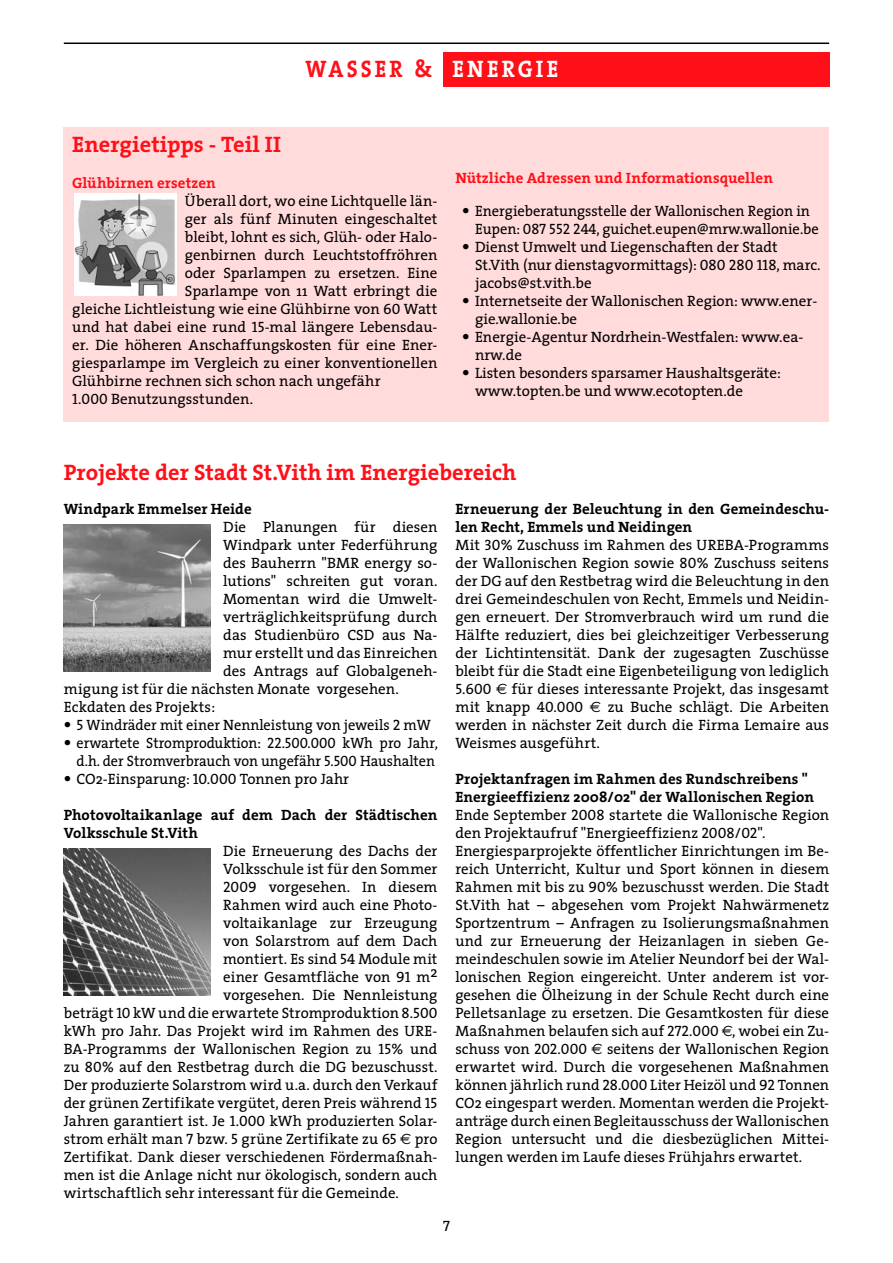
<style>
.page{position:relative;width:893px;height:1263px;background:#fff}
.page>*{position:absolute;margin:0;border:0;box-sizing:border-box;transform-origin:0 0}
.t1{font:700 24px "The Serif";letter-spacing:.15em;color:#ff0f18;scale:.9 1}
.t2{font:700 22.5px "The Serif";color:#ff0f18}
.t3{font:15px/18px "The Serif";color:#000}
.t4{font:15px/18px "The Serif";color:#000;text-align:right;scale:.95 1}
.t5{font:700 15px/18px "The Serif";letter-spacing:.015em;color:#000}
.t6{font:700 15px "The Serif";letter-spacing:.01em;color:#ff0f18}
.t7{font:15px "The Serif";color:#000;scale:.96 1}
.s1{color:#fff}
.s2{font-family:"The Serif Caps"}
.s3{font-family:"Officina Sans"}
.s4{font-family:"Euro Sans"}
.s5{font-weight:700}
</style>
<div class="page">
<hr style="left:64px;top:43px;width:765px;height:1px;background:#000">
<div style="left:443px;top:52px;width:386px;height:34px;background:#ff0f18"></div>
<img style="left:64px;top:524px;width:146px;height:147px">
<div style="left:64px;top:128px;width:765px;height:294px;background:#ffdbdc"></div>
<img style="left:64px;top:849px;width:146px;height:146px">
<img style="left:74px;top:194px;width:102px;height:102px">
<h1 class="t1" style="left:306px;top:49px;width:282px">Wasser &amp; <span class="s1">Energie</span></h1>
<h2 class="t2" style="left:72px;top:126px;width:202px">Energietipps - Teil II</h2>
<p class="t6" style="left:72px;top:171px;width:145px">Glühbirnen ersetzen</p>
<p class="t3" style="left:185px;top:192px;width:254px">Überall dort, wo eine Lichtquelle län-</p>
<p class="t3" style="left:185px;top:210px;width:254px">ger als fünf Minuten eingeschaltet</p>
<p class="t3" style="left:185px;top:228px;width:254px">bleibt, lohnt es sich, Glüh- oder Halo-</p>
<p class="t3" style="left:185px;top:246px;width:254px">genbirnen durch Leuchtstoffröhren</p>
<p class="t3" style="left:185px;top:264px;width:254px">oder Sparlampen zu ersetzen. Eine</p>
<p class="t3" style="left:185px;top:282px;width:254px">Sparlampe von 11 Watt erbringt die</p>
<p class="t3" style="left:72px;top:300px;width:367px">gleiche Lichtleistung wie eine Glühbirne von <span class="s2">60</span> Watt</p>
<p class="t3" style="left:72px;top:318px;width:367px">und hat dabei eine rund <span class="s2">15</span>-mal längere Lebensdau-</p>
<p class="t3" style="left:72px;top:336px;width:367px">er. Die höheren Anschaffungskosten für eine Ener-</p>
<p class="t3" style="left:72px;top:354px;width:367px">giesparlampe im Vergleich zu einer konventionellen</p>
<p class="t3" style="left:72px;top:372px;width:310px">Glühbirne rechnen sich schon nach ungefähr</p>
<p class="t3" style="left:72px;top:390px;width:182px"><span class="s2">1.000</span> Benutzungsstunden.</p>
<p class="t6" style="left:455px;top:165px;width:319px">Nützliche Adressen und Informationsquellen</p>
<p class="t3" style="left:475px;top:201px;width:345px;text-indent:-13px"><span class="s3">•</span> Energieberatungsstelle der Wallonischen Region in<br>Eupen: <span class="s2">087 552 244</span>, guichet.eupen@mrw.wallonie.be</p>
<p class="t3" style="left:475px;top:237px;width:347px;text-indent:-13px"><span class="s3">•</span> Dienst Umwelt und Liegenschaften der Stadt<br>St.Vith (nur dienstagvormittags): <span class="s2">080 280 118</span>, marc. jacobs@st.vith.be</p>
<p class="t3" style="left:475px;top:291px;width:344px;text-indent:-13px"><span class="s3">•</span> Internetseite der Wallonischen Region: www.ener&shy;gie.wallonie.be</p>
<p class="t3" style="left:475px;top:327px;width:330px;text-indent:-13px"><span class="s3">•</span> Energie-Agentur Nordrhein-Westfalen: www.ea&shy;nrw.de</p>
<p class="t3" style="left:475px;top:363px;width:308px;text-indent:-13px"><span class="s3">•</span> Listen besonders sparsamer Haushaltsgeräte: www.topten.be und www.ecotopten.de</p>
<h2 class="t2" style="left:64px;top:454px;width:454px">Projekte der Stadt St.Vith im Energiebereich</h2>
<p class="t5" style="left:64px;top:499px;width:190px">Windpark Emmelser Heide</p>
<p class="t3" style="left:223px;top:517px;width:216px">Die Planungen für diesen</p>
<p class="t3" style="left:223px;top:535px;width:216px">Windpark unter Federführung</p>
<p class="t3" style="left:223px;top:553px;width:216px">des Bauherrn "BMR energy so-</p>
<p class="t3" style="left:223px;top:571px;width:216px">lutions" schreiten gut voran.</p>
<p class="t3" style="left:223px;top:589px;width:216px">Momentan wird die Umwelt-</p>
<p class="t3" style="left:223px;top:607px;width:216px">verträglichkeitsprüfung durch</p>
<p class="t3" style="left:223px;top:625px;width:216px">das Studienbüro CSD aus Na-</p>
<p class="t3" style="left:223px;top:643px;width:216px">mur erstellt und das Einreichen</p>
<p class="t3" style="left:223px;top:661px;width:216px">des Antrags auf Globalgeneh-</p>
<p class="t3" style="left:64px;top:679px;width:337px">migung ist für die nächsten Monate vorgesehen.</p>
<p class="t3" style="left:64px;top:697px;width:153px">Eckdaten des Projekts:</p>
<p class="t7" style="left:64px;top:712px;width:384px"><span class="s3">•</span> <span class="s2">5</span> Windräder mit einer Nennleistung von jeweils <span class="s2">2</span> mW</p>
<p class="t4" style="left:64px;top:733px;width:395px"><span class="s3">•</span> erwartete Stromproduktion: <span class="s2">22.500.000</span> kWh pro Jahr, d.h. der Stromverbrauch von ungefähr <span class="s2">5.500</span> Haushalten</p>
<p class="t3" style="left:64px;top:769px;width:287px"><span class="s3">•</span> CO2-Einsparung: <span class="s2">10.000</span> Tonnen pro Jahr</p>
<p class="t5" style="left:64px;top:805px;width:375px">Photovoltaikanlage auf dem Dach der Städtischen<br>Volksschule St.Vith</p>
<p class="t3" style="left:223px;top:841px;width:216px">Die Erneuerung des Dachs der</p>
<p class="t3" style="left:223px;top:859px;width:216px">Volksschule ist für den Sommer</p>
<p class="t3" style="left:223px;top:877px;width:216px"><span class="s2">2009</span> vorgesehen. In diesem</p>
<p class="t3" style="left:223px;top:895px;width:216px">Rahmen wird auch eine Photo-</p>
<p class="t3" style="left:223px;top:913px;width:216px">voltaikanlage zur Erzeugung</p>
<p class="t3" style="left:223px;top:931px;width:216px">von Solarstrom auf dem Dach</p>
<p class="t3" style="left:223px;top:949px;width:216px">montiert. Es sind <span class="s2">54</span> Module mit</p>
<p class="t3" style="left:223px;top:967px;width:216px">einer Gesamtfläche von <span class="s2">91</span> m2</p>
<p class="t3" style="left:223px;top:985px;width:216px">vorgesehen. Die Nennleistung</p>
<p class="t3" style="left:64px;top:1003px;width:375px">beträgt <span class="s2">10</span> kW und die erwartete Stromproduktion <span class="s2">8.500</span></p>
<p class="t3" style="left:64px;top:1021px;width:375px">kWh pro Jahr. Das Projekt wird im Rahmen des URE-</p>
<p class="t3" style="left:64px;top:1039px;width:375px">BA-Programms der Wallonischen Region zu <span class="s2">15</span>% und</p>
<p class="t3" style="left:64px;top:1057px;width:375px">zu <span class="s2">80</span>% auf den Restbetrag durch die DG bezuschusst.</p>
<p class="t3" style="left:64px;top:1075px;width:375px">Der produzierte Solarstrom wird u.a. durch den Verkauf</p>
<p class="t3" style="left:64px;top:1093px;width:375px">der grünen Zertifikate vergütet, deren Preis während <span class="s2">15</span></p>
<p class="t3" style="left:64px;top:1111px;width:375px">Jahren garantiert ist. Je <span class="s2">1.000</span> kWh produzierten Solar-</p>
<p class="t3" style="left:64px;top:1129px;width:375px">strom erhält man <span class="s2">7</span> bzw. <span class="s2">5</span> grüne Zertifikate zu <span class="s2">65</span> <span class="s4">€</span> pro</p>
<p class="t3" style="left:64px;top:1147px;width:375px">Zertifikat. Dank dieser verschiedenen Fördermaßnah-</p>
<p class="t3" style="left:64px;top:1165px;width:375px">men ist die Anlage nicht nur ökologisch, sondern auch</p>
<p class="t3" style="left:64px;top:1183px;width:337px">wirtschaftlich sehr interessant für die Gemeinde.</p>
<p class="t3" style="left:455px;top:499px;width:375px"><span class="s5">Erneuerung der Beleuchtung in den Gemeindeschu&shy;len Recht, Emmels und Neidingen<br></span>Mit <span class="s2">3 0</span>% Zuschuss im Rahmen des UREBA-Programms der Wallonischen Region sowie <span class="s2">80</span>% Zuschuss seitens der DG auf den Restbetrag wird die Beleuchtung in den drei Gemeindeschulen von Recht, Emmels und Neidin&shy;gen erneuert. Der Stromverbrauch wird um rund die Hälfte reduziert, dies bei gleichzeitiger Verbesserung der Lichtintensität. Dank der zugesagten Zuschüsse bleibt für die Stadt eine Eigenbeteiligung von lediglich <span class="s2">5.600</span> <span class="s4">€</span> für dieses interessante Projekt, das insgesamt mit knapp <span class="s2">40.000</span> <span class="s4">€</span> zu Buche schlägt. Die Arbeiten werden in nächster Zeit durch die Firma Lemaire aus Weismes ausgeführt.</p>
<p class="t3" style="left:455px;top:769px;width:375px"><span class="s5">Projektanfragen im Rahmen des Rundschreibens " Energieeffizienz 2008/02" der Wallonischen Region </span>Ende September <span class="s2">2008</span> startete die Wallonische Region den Projektaufruf "Energieeffizienz <span class="s2">2008/02</span>".<br>Energiesparprojekte öffentlicher Einrichtungen im Be&shy;reich Unterricht, Kultur und Sport können in diesem Rahmen mit bis zu <span class="s2">90</span>% bezuschusst werden. Die Stadt St.Vith hat – abgesehen vom Projekt Nahwärmenetz Sportzentrum – Anfragen zu Isolierungsmaßnahmen und zur Erneuerung der Heizanlagen in sieben Ge&shy;meindeschulen sowie im Atelier Neundorf bei der Wal&shy;lonischen Region eingereicht. Unter anderem ist vor&shy;gesehen die Ölheizung in der Schule Recht durch eine Pelletsanlage zu ersetzen. Die Gesamtkosten für diese Maßnahmen belaufen sich auf <span class="s2">272.000</span> <span class="s4">€</span>, wobei ein Zu&shy;schuss von <span class="s2">202.000</span> <span class="s4">€</span> seitens der Wallonischen Region erwartet wird. Durch die vorgesehenen Maßnahmen können jährlich rund <span class="s2">28.000</span> Liter Heizöl und <span class="s2">92</span> Tonnen CO2 eingespart werden. Momentan werden die Projekt&shy;anträge durch einen Begleitausschuss der Wallonischen Region untersucht und die diesbezüglichen Mittei&shy;lungen werden im Laufe dieses Frühjahrs erwartet.</p>
</div>
